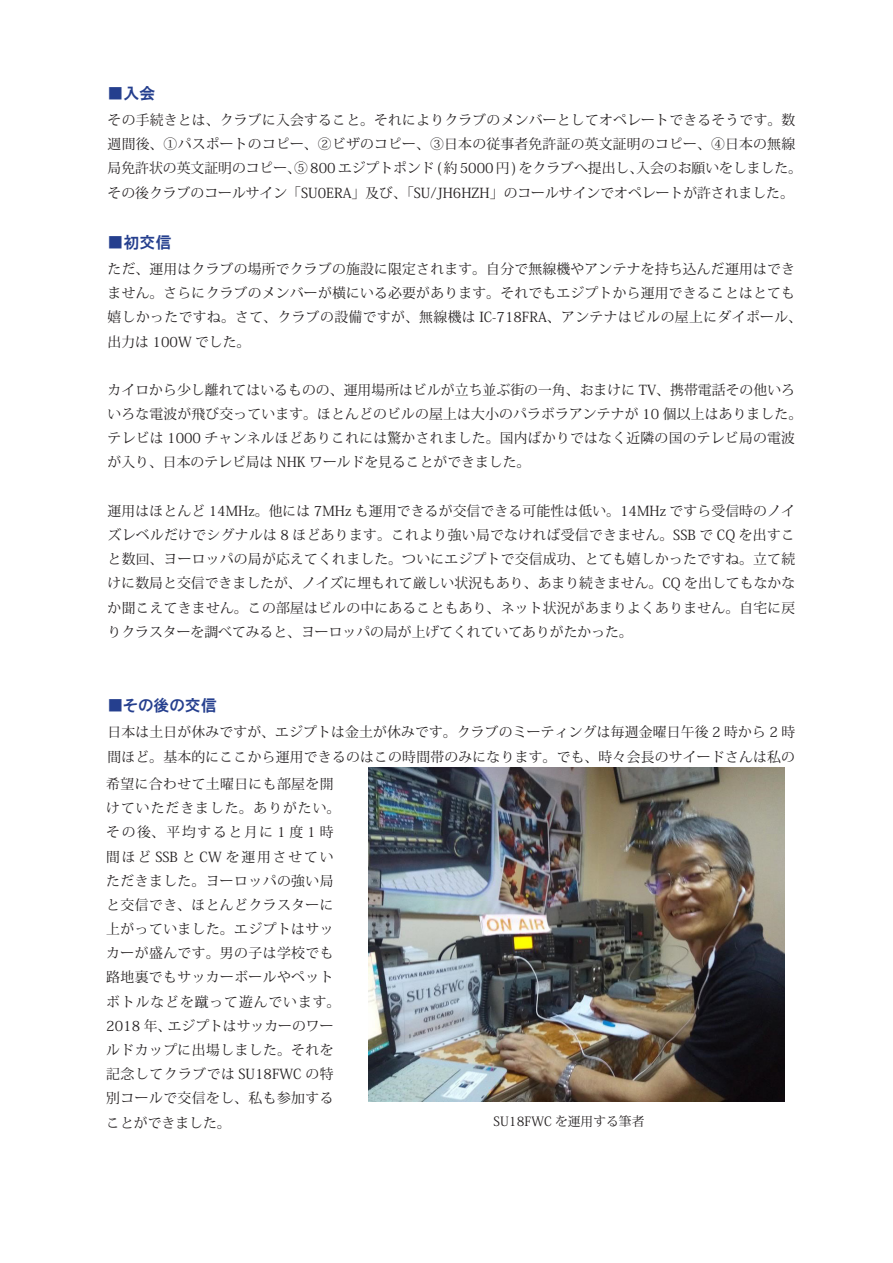
<style>
.page{position:relative;width:893px;height:1263px;background:#fff}
.page>*{position:absolute;margin:0;border:0;box-sizing:border-box;transform-origin:0 0}
.t1{font:15.9px "HGP Gothic E";color:#253f8e}
.t2{font:13.8px/24.2px "Koz Min Pr 6 N";letter-spacing:.015em;color:#231f20}
.t3{font:13.8px "Koz Min Pr 6 N";letter-spacing:.07em;color:#231f20}
.t4{font:13.8px "Koz Min Pr 6 N";letter-spacing:.135em;color:#231f20}
.t5{font:13.8px "Koz Min Pr 6 N";letter-spacing:.065em;color:#231f20}
.t6{font:13.8px "Koz Min Pr 6 N";letter-spacing:.12em;color:#231f20}
.t7{font:12.75px "Koz Min Pr 6 N";color:#231f20}
</style>
<div class="page">
<img style="left:369px;top:767px;width:416px;height:334px">
<p class="t1" style="left:108px;top:85px;width:49px">■入会</p>
<p class="t2" style="left:108px;top:108px;width:689px">その手続きとは、クラブに入会すること。それによりクラブのメンバーとしてオペレートできるそうです。数</p>
<p class="t2" style="left:108px;top:132px;width:689px">週間後、①パスポートのコピー、②ビザのコピー、③日本の従事者免許証の英文証明のコピー、④日本の無線</p>
<p class="t2" style="left:636px;top:157px;width:167px">入会のお願いをしました。</p>
<p class="t2" style="left:108px;top:157px;width:688px">局免許状の英文証明のコピー、⑤ 800 エジプトポンド 約( 5000 円 ) をクラブへ提出し、<br>その後クラブのコールサイン「SU0ERA」及び、「SU/JH6HZH」のコールサインでオペレートが許されました。</p>
<p class="t1" style="left:108px;top:234px;width:65px">■初交信</p>
<p class="t2" style="left:108px;top:257px;width:696px">ただ、運用はクラブの場所でクラブの施設に限定されます。自分で無線機やアンテナを持ち込んだ運用はできません。さらにクラブのメンバーが横にいる必要があります。それでもエジプトから運用できることはとても嬉しかったですね。さて、クラブの設備ですが、無線機は IC-718FRA、アンテナはビルの屋上にダイポール、出力は 100W でした。</p>
<p class="t2" style="left:108px;top:378px;width:696px">カイロから少し離れてはいるものの、運用場所はビルが立ち並ぶ街の一角、おまけに TV、携帯電話その他いろいろな電波が飛び交っています。ほとんどのビルの屋上は大小のパラボラアンテナが 10 個以上はありました。テレビは 1000 チャンネルほどありこれには驚かされました。国内ばかりではなく近隣の国のテレビ局の電波が入り、日本のテレビ局は NHK ワールドを見ることができました。</p>
<p class="t2" style="left:108px;top:499px;width:689px;text-align:justify">運用はほとんど 14MHz。他には 7MHz も運用できるが交信できる可能性は低い。14MHz ですら受信時のノイズレベルだけでシグナルは 8 ほどあります。これより強い局でなければ受信できません。SSB で CQ を出すこと数回、ヨーロッパの局が応えてくれました。ついにエジプトで交信成功、とても嬉しかったですね。立て続けに数局と交信できましたが、ノイズに埋もれて厳しい状況もあり、あまり続きません。CQ を出してもなかなか聞こえてきません。この部屋はビルの中にあることもあり、ネット状況があまりよくありません。自宅に戻りクラスターを調べてみると、ヨーロッパの局が上げてくれていてありがたかった。</p>
<p class="t1" style="left:107px;top:697px;width:111px">■その後の交信</p>
<p class="t2" style="left:107px;top:721px;width:689px">日本は土日が休みですが、エジプトは金土が休みです。クラブのミーティングは毎週金曜日午後 2 時から 2 時間ほど。基本的にここから運用できるのはこの時間帯のみになります。でも、時々会長のサイードさんは私の</p>
<p class="t2" style="left:106px;top:772px;width:229px">希望に合わせて土曜日にも部屋を開</p>
<p class="t3" style="left:106px;top:800px;width:236px">けていただきました。ありがたい。</p>
<p class="t6" style="left:106px;top:824px;width:229px">その後、平均すると月に 1 度 1 時</p>
<p class="t4" style="left:106px;top:849px;width:229px">間ほどSSB と CW を運用させてい</p>
<p class="t2" style="left:106px;top:869px;width:229px">ただきました。ヨーロッパの強い局</p>
<p class="t2" style="left:106px;top:893px;width:229px">と交信でき、ほとんどクラスターに</p>
<p class="t2" style="left:106px;top:917px;width:229px">上がっていました。エジプトはサッ</p>
<p class="t2" style="left:106px;top:941px;width:229px">カーが盛んです。男の子は学校でも</p>
<p class="t2" style="left:106px;top:965px;width:229px">路地裏でもサッカーボールやペット</p>
<p class="t5" style="left:106px;top:994px;width:236px">ボトルなどを蹴って遊んでいます。</p>
<p class="t2" style="left:168px;top:1014px;width:167px">エジプトはサッカーのワー</p>
<p class="t2" style="left:106px;top:1014px;width:229px">2018 年、<br>ルドカップに出場しました。それを記念してクラブでは SU18FWC の特別コールで交信をし、私も参加する</p>
<p class="t2" style="left:106px;top:1111px;width:126px">ことができました。</p>
<p class="t7" style="left:493px;top:1114px;width:152px">SU18FWC を運用する筆者</p>
</div>
